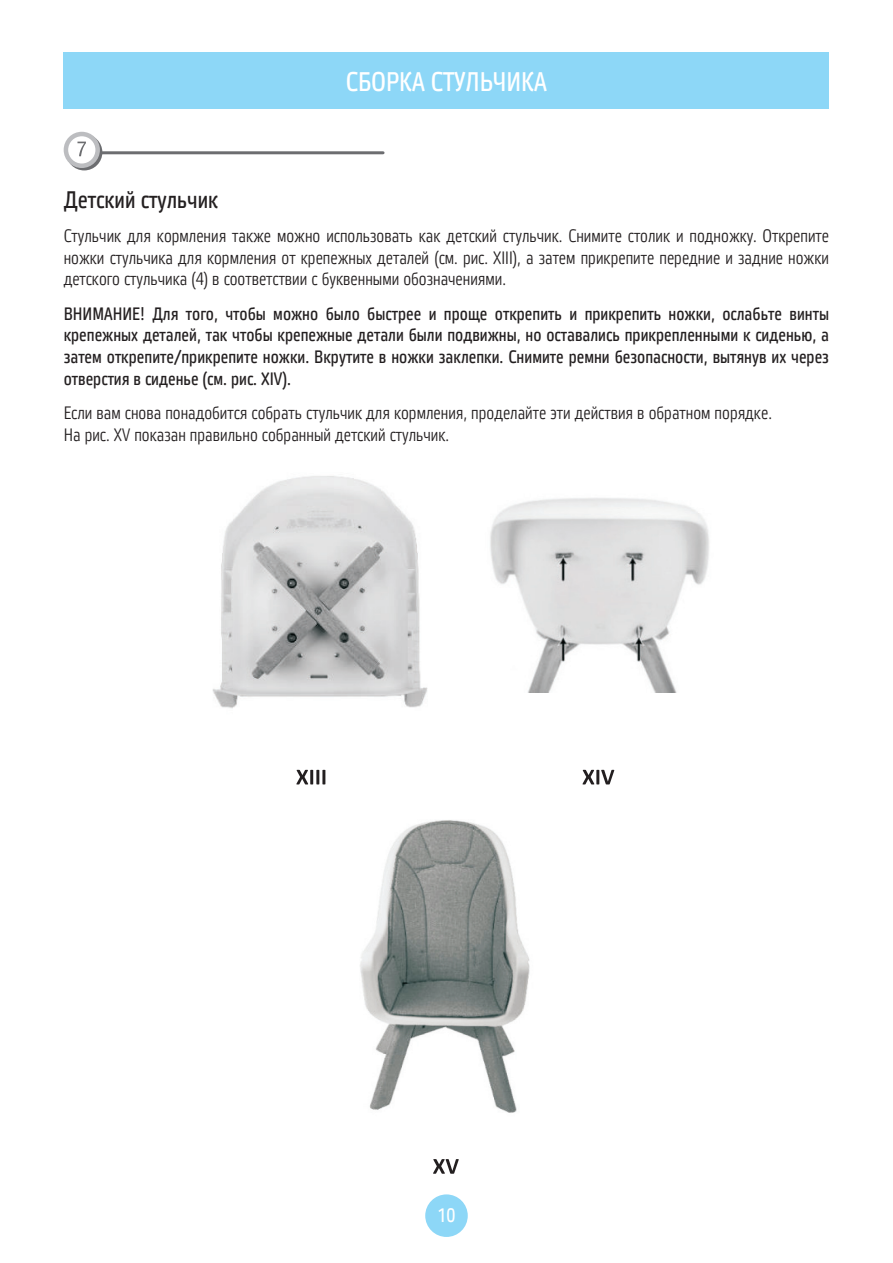
<style>
.page{position:relative;width:893px;height:1263px;background:#fff}
.page>*{position:absolute;margin:0;border:0;box-sizing:border-box;transform-origin:0 0}
.Заголовок{font:27px "Vida 22 Pro";color:#fff}
.ВНИМАНИЕ{font:24px "Vida 22 Pro";color:#231f20}
.t1{font:19.5px "Vida 22 Pro";color:#fff}
.Основной_текст{font:18px/21.6px "Vida 21 Pro";color:#231f20;text-align:justify}
.Основной_текст-2{font:18px/21.6px "Vida 22 Pro";color:#231f20;text-align:justify}
</style>
<div class="page">
<div style="left:425px;top:1194px;width:43px;height:43px;background:#8dd7f7;border-radius:50%"></div>
<div style="left:64px;top:52px;width:765px;height:55px;background:#8dd7f7"></div>
<hr style="left:87px;top:151px;width:296px;height:3px;background:#6c6d70">
<div style="left:66px;top:134px;width:36px;height:36px;border:4px solid #6c6d70;border-radius:50%"></div>
<svg style="left:66px;top:134px;width:32px;height:32px"></svg>
<div style="left:64px;top:132px;width:36px;height:36px;border:4px solid #bcbdc0;border-radius:50%"></div>
<svg style="left:77px;top:142px;width:9px;height:14px"></svg>
<img style="left:360px;top:820px;width:170px;height:293px">
<svg style="left:296px;top:770px;width:29px;height:14px"></svg>
<svg style="left:582px;top:770px;width:32px;height:14px"></svg>
<svg style="left:433px;top:1159px;width:26px;height:15px"></svg>
<img style="left:212px;top:476px;width:216px;height:233px">
<img style="left:490px;top:498px;width:219px;height:194px">
<p class="Заголовок" style="left:346px;top:62px;width:203px">СБОРКА СТУЛЬЧИКА</p>
<p class="ВНИМАНИЕ" style="left:64px;top:182px;width:156px">Детский стульчик</p>
<p class="Основной_текст" style="left:64px;top:225px;width:767px">Стульчик для кормления также можно использовать как детский стульчик. Снимите столик и подножку. Открепите ножки стульчика для кормления от крепежных деталей (см. рис. XIII), а затем прикрепите передние и задние ножки детского стульчика (4) в соответствии с буквенными обозначениями.</p>
<p class="Основной_текст-2" style="left:64px;top:302px;width:767px">ВНИМАНИЕ! Для того, чтобы можно было быстрее и проще открепить и прикрепить ножки, ослабьте винты крепежных деталей, так чтобы крепежные детали были подвижны, но оставались прикрепленными к сиденью, а затем открепите/прикрепите ножки. Вкрутите в ножки заклепки. Снимите ремни безопасности, вытянув их через отверстия в сиденье (см. рис. XIV).</p>
<p class="Основной_текст" style="left:64px;top:401px;width:710px">Если вам снова понадобится собрать стульчик для кормления, проделайте эти действия в обратном порядке.<br>На рис. XV показан правильно собранный детский стульчик.</p>
<p class="t1" style="left:437px;top:1201px;width:20px">10</p>
</div>
